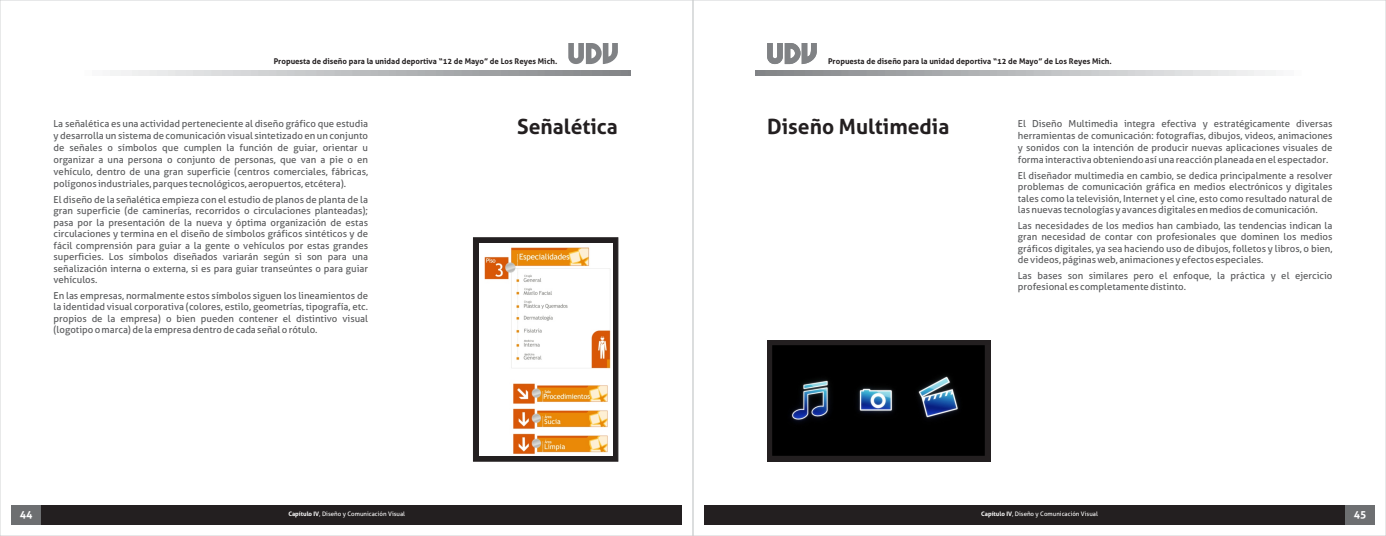
<style>
.page{position:relative;width:1386px;height:536px;background:#fff}
.page>*{position:absolute;margin:0;border:0;box-sizing:border-box;transform-origin:0 0}
.t1{font:700 21px "Aller";color:#231f20}
.t2{font:700 10.5px "Aller";color:#fff}
.t3{font:9.62px/11.4px "Aller";color:#58595b;text-align:justify}
.t4{font:700 7.88px "Aller";color:#231f20}
.t5{font:6.12px "Aller";color:#fff}
.s1{font-weight:700}
</style>
<div class="page">
<svg style="left:473px;top:237px;width:145px;height:224px;background:#363333"></svg>
<img style="left:479px;top:243px;width:133px;height:212px">
<div style="left:11px;top:504px;width:671px;height:20px;background:#231f20"></div>
<div style="left:11px;top:504px;width:30px;height:20px;background:#6d6f71"></div>
<svg style="left:568px;top:43px;width:50px;height:21px"></svg>
<div style="left:767px;top:340px;width:223px;height:121px;background:#231f20"></div>
<img style="left:773px;top:345px;width:212px;height:110px">
<div style="left:704px;top:504px;width:671px;height:20px;background:#231f20"></div>
<div style="left:1345px;top:504px;width:30px;height:20px;background:#6d6f71"></div>
<svg style="left:767px;top:43px;width:50px;height:21px"></svg>
<p class="t4" style="left:274px;top:58px;width:285px">Propuesta de diseño para la unidad deportiva “12 de Mayo” de Los Reyes Mich.</p>
<p class="t3" style="left:54px;top:118px;width:316px;line-height:12.1px">La señalética es una actividad perteneciente al diseño gráfico que estudia y desarrolla un sistema de comunicación visual sintetizado en un conjunto de señales o símbolos que cumplen la función de guiar, orientar u organizar a una persona o conjunto de personas, que van a pie o en vehículo, dentro de una gran superficie (centros comerciales, fábricas, polígonos industriales, parques tecnológicos, aeropuertos, etcétera).</p>
<p class="t3" style="left:54px;top:195px;width:316px">El diseño de la señalética empieza con el estudio de planos de planta de la gran superficie (de caminerías, recorridos o circulaciones planteadas); pasa por la presentación de la nueva y óptima organización de estas circulaciones y termina en el diseño de símbolos gráficos sintéticos y de fácil comprensión para guiar a la gente o vehículos por estas grandes superficies. Los símbolos diseñados variarán según si son para una señalización interna o externa, si es para guiar transeúntes o para guiar vehículos.</p>
<p class="t3" style="left:54px;top:290px;width:316px">En las empresas, normalmente estos símbolos siguen los lineamientos de la identidad visual corporativa (colores, estilo, geometrías, tipografía, etc. propios de la empresa) o bien pueden contener el distintivo visual (logotipo o marca) de la empresa dentro de cada señal o rótulo.</p>
<h1 class="t1" style="left:517px;top:118px;width:102px">Señalética</h1>
<p class="t2" style="left:20px;top:510px;width:14px">44</p>
<p class="t5" style="left:288px;top:511px;width:118px"><span class="s1">Capítulo IV</span>, Diseño y Comunicación Visual</p>
<p class="t4" style="left:828px;top:58px;width:285px">Propuesta de diseño para la unidad deportiva “12 de Mayo” de Los Reyes Mich.</p>
<h1 class="t1" style="left:767px;top:118px;width:184px">Diseño Multimedia</h1>
<p class="t3" style="left:1018px;top:118px;width:316px;line-height:12.1px">El Diseño Multimedia integra efectiva y estratégicamente diversas herramientas de comunicación: fotografías, dibujos, videos, animaciones y sonidos con la intención de producir nuevas aplicaciones visuales de forma interactiva obteniendo así una reacción planeada en el espectador.</p>
<p class="t3" style="left:1018px;top:171px;width:316px">El diseñador multimedia en cambio, se dedica principalmente a resolver problemas de comunicación gráfica en medios electrónicos y digitales tales como la televisión, Internet y el cine, esto como resultado natural de las nuevas tecnologías y avances digitales en medios de comunicación.</p>
<p class="t3" style="left:1018px;top:221px;width:316px">Las necesidades de los medios han cambiado, las tendencias indican la gran necesidad de contar con profesionales que dominen los medios gráficos digitales, ya sea haciendo uso de dibujos, folletos y libros, o bien, de videos, páginas web, animaciones y efectos especiales.</p>
<p class="t3" style="left:1018px;top:270px;width:316px">Las bases son similares pero el enfoque, la práctica y el ejercicio profesional es completamente distinto.</p>
<p class="t5" style="left:981px;top:511px;width:118px"><span class="s1">Capítulo IV</span>, Diseño y Comunicación Visual</p>
<p class="t2" style="left:1354px;top:510px;width:14px">45</p>
</div>
